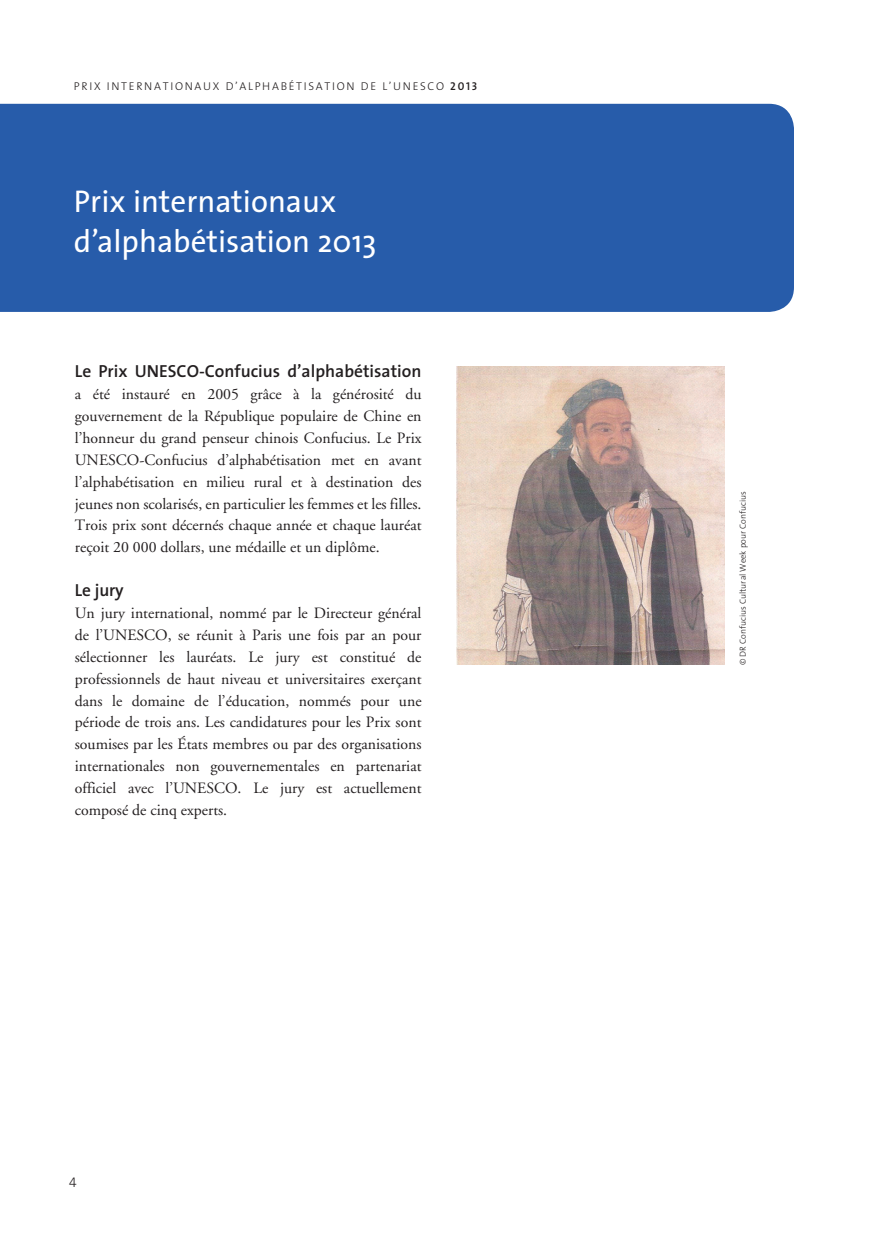
<style>
.page{position:relative;width:872px;height:1254px;background:#fff}
.page>*{position:absolute;margin:0;border:0;box-sizing:border-box;transform-origin:0 0}
.t1{font:31.5px/40.2px "The Sans";color:#fff}
.t2{font:600 17.5px "The Sans";color:#231f20}
.t3{font:15.75px/21.9px "Adobe Garamond LT";color:#231f20;text-align:justify}
.t4{font:14px "The Sans Light Caps";color:#231f20}
.t5{font:11.38px "The Sans Light Caps";letter-spacing:.15em;color:#231f20}
.t6{font:11.38px "The Sans Semi Bold Caps";color:#231f20}
.t7{font:300 8.75px "The Sans";color:#231f20}
.s1{font-family:"The Sans Light Caps"}
</style>
<div class="page">
<div style="left:0;top:104px;width:793px;height:208px;background:#275caa"></div>
<img style="left:456px;top:366px;width:268px;height:298px">
<p class="t5" style="left:74px;top:77px;width:328px">PRIX INTERNATION AUX D’ALP HABÉTISATION DE L’UNES</p>
<p class="t6" style="left:427px;top:77px;width:51px"><span class="s1">CO</span> 2013</p>
<h1 class="t1" style="left:74px;top:180px;width:304px">Prix internationaux d’alphabétisation 2013</h1>
<p class="t2" style="left:75px;top:356px;width:348px">Le Prix UNESCO-Confucius d’alphabétisation</p>
<p class="t3" style="left:75px;top:383px;width:348px">a été instauré en 2005 grâce à la générosité du gouvernement de la République populaire de Chine en l’honneur du grand penseur chinois Confucius. Le Prix UNESCO-Confucius d’alphabétisation met en avant l’alphabétisation en milieu rural et à destination des jeunes non scolarisés, en particulier les femmes et les filles.<br>Trois prix sont décernés chaque année et chaque lauréat reçoit 20 000 dollars, une médaille et un diplôme.</p>
<p class="t2" style="left:75px;top:575px;width:50px">Le jury</p>
<p class="t3" style="left:75px;top:602px;width:348px">Un jury international, nommé par le Directeur général de l’UNESCO, se réunit à Paris une fois par an pour sélectionner les lauréats. Le jury est constitué de professionnels de haut niveau et universitaires exerçant dans le domaine de l’éducation, nommés pour une période de trois ans. Les candidatures pour les Prix sont soumises par les États membres ou par des organisations internationales non gouvernementales en partenariat officiel avec l’UNESCO. Le jury est actuellement composé de cinq experts.</p>
<p class="t4" style="left:69px;top:1170px;width:9px">4</p>
<p class="t7" style="left:735px;top:665px;width:175px;rotate:-90deg">© DR Confucius Cultural Week pour Confucius</p>
</div>
